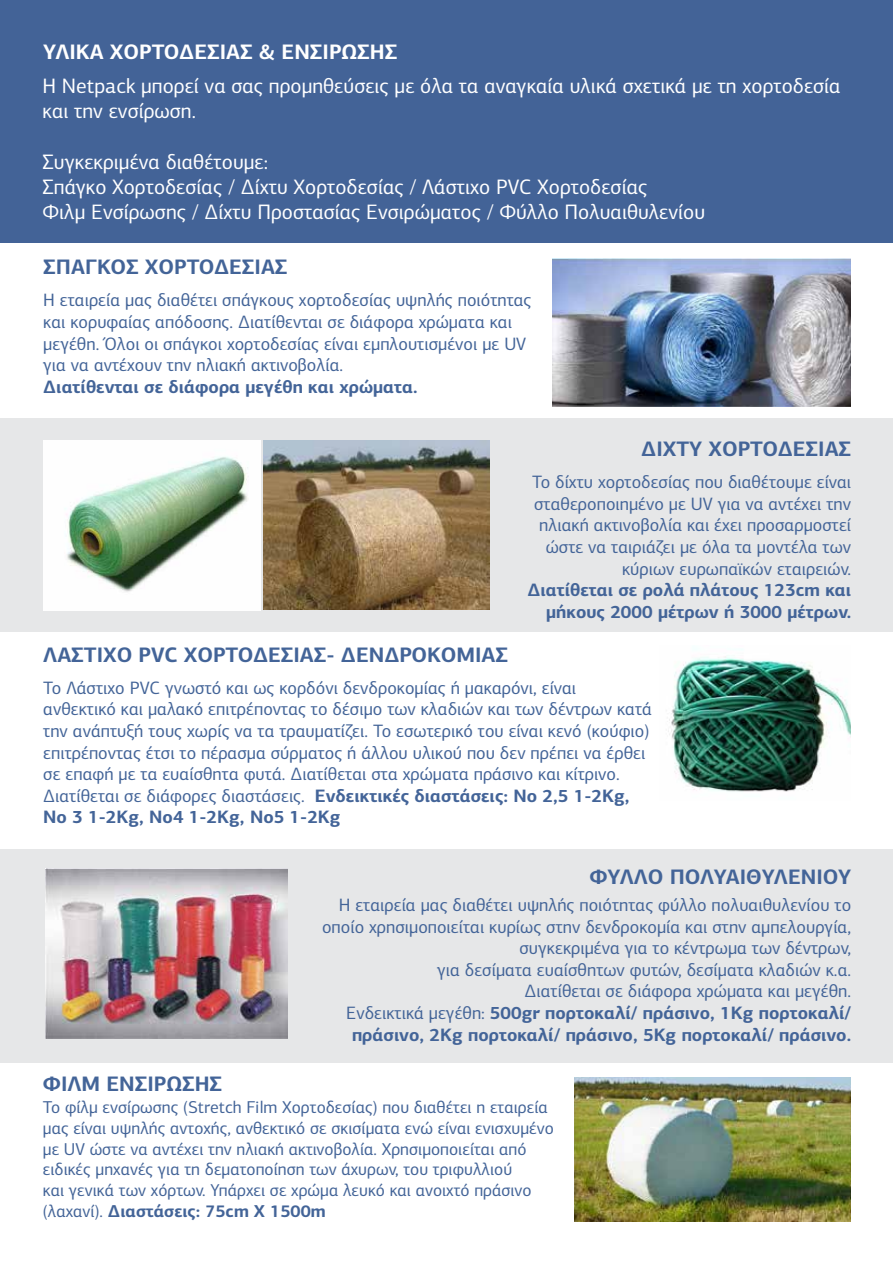
<style>
.page{position:relative;width:893px;height:1263px;background:#fff}
.page>*{position:absolute;margin:0;border:0;box-sizing:border-box;transform-origin:0 0}
.t1{font:21px/25.2px "PF Centro Sans Pro";color:#fff}
.t2{font:700 21px "PF Centro Sans Pro";color:#436498}
.t3{font:700 21px "PF Centro Sans Pro";color:#fff}
.t4{font:18px/21.6px "PF Centro Sans Pro";color:#436498}
.t5{font:700 18px/21.6px "PF Centro Sans Pro";color:#436498;text-align:right}
.t6{font:17.25px/20.7px "PF Centro Sans Pro";color:#436498}
.s1{font-weight:700}
</style>
<div class="page">
<div style="left:0;top:0;width:893px;height:243px;background:#436397"></div>
<img style="left:553px;top:259px;width:297px;height:148px">
<img style="left:574px;top:1077px;width:276px;height:145px">
<div style="left:0;top:419px;width:893px;height:213px;background:#e6e7e8"></div>
<div style="left:0;top:849px;width:893px;height:213px;background:#e6e7e8"></div>
<img style="left:43px;top:440px;width:217px;height:170px">
<img style="left:46px;top:868px;width:241px;height:170px">
<img style="left:668px;top:649px;width:182px;height:143px">
<img style="left:264px;top:440px;width:225px;height:169px">
<p class="t3" style="left:43px;top:38px;width:356px">ΥΛΙΚΑ ΧΟΡΤΟΔΕΣΙΑΣ &amp; ΕΝΣΙΡΩΣΗΣ</p>
<p class="t1" style="left:43px;top:73px;width:800px">Η Netpack μπορεί να σας προμηθεύσεις με όλα τα αναγκαία υλικά σχετικά με τη χορτοδεσία και την ενσίρωση.</p>
<p class="t1" style="left:43px;top:149px;width:664px">Συγκεκριμένα διαθέτουμε:<br>Σπάγκο Χορτοδεσίας / Δίχτυ Χορτοδεσίας / Λάστιχο PVC Χορτοδεσίας<br>Φιλμ Ενσίρωσης / Δίχτυ Προστασίας Ενσιρώματος / Φύλλο Πολυαιθυλενίου</p>
<p class="t2" style="left:43px;top:254px;width:246px">ΣΠΑΓΚΟΣ ΧΟΡΤΟΔΕΣΙΑΣ</p>
<p class="t4" style="left:43px;top:289px;width:490px">Η εταιρεία μας διαθέτει σπάγκους χορτοδεσίας υψηλής ποιότητας και κορυφαίας απόδοσης. Διατίθενται σε διάφορα χρώματα και μεγέθη. Όλοι οι σπάγκοι χορτοδεσίας είναι εμπλουτισμένοι με UV για να αντέχουν την ηλιακή ακτινοβολία.</p>
<p class="t5" style="left:43px;top:376px;width:376px">Διατίθενται σε διάφορα μεγέθη και χρώματα.</p>
<p class="t2" style="left:641px;top:436px;width:211px">ΔΙΧΤΥ ΧΟΡΤΟΔΕΣΙΑΣ</p>
<p class="t2" style="left:43px;top:641px;width:466px">ΛΑΣΤΙΧΟ PVC ΧΟΡΤΟΔΕΣΙΑΣ- ΔΕΝΔΡΟΚΟΜΙΑΣ</p>
<p class="t4" style="left:532px;top:471px;width:321px;text-align:right">Το δίχτυ χορτοδεσίας που διαθέτουμε είναι σταθεροποιημένο με UV για να αντέχει την ηλιακή ακτινοβολία και έχει προσαρμοστεί ώστε να ταιριάζει με όλα τα μοντέλα των κύριων ευρωπαϊκών εταιρειών.</p>
<p class="t5" style="left:527px;top:579px;width:325px">Διατίθεται σε ρολά πλάτους 123cm και μήκους 2000 μέτρων ή 3000 μέτρων.</p>
<p class="t4" style="left:43px;top:677px;width:610px">Το Λάστιχο PVC γνωστό και ως κορδόνι δενδροκομίας ή μακαρόνι, είναι ανθεκτικό και μαλακό επιτρέποντας το δέσιμο των κλαδιών και των δέντρων κατά την ανάπτυξή τους χωρίς να τα τραυματίζει. Το εσωτερικό του είναι κενό (κούφιο) επιτρέποντας έτσι το πέρασμα σύρματος ή άλλου υλικού που δεν πρέπει να έρθει σε επαφή με τα ευαίσθητα φυτά. Διατίθεται στα χρώματα πράσινο και κίτρινο.<br>Διατίθεται σε διάφορες διαστάσεις. <span class="s1">Ενδεικτικές διαστάσεις: No 2,5 1-2Kg, No 3 1-2Kg, No4 1-2Kg, No5 1-2Kg</span></p>
<p class="t2" style="left:589px;top:864px;width:263px">ΦΥΛΛΟ ΠΟΛΥΑΙΘΥΛΕΝΙΟΥ</p>
<p class="t2" style="left:43px;top:1070px;width:181px">ΦΙΛΜ ΕΝΣΙΡΩΣΗΣ</p>
<p class="t4" style="left:322px;top:894px;width:531px;text-align:right">Η εταιρεία μας διαθέτει υψηλής ποιότητας φύλλο πολυαιθυλενίου το οποίο χρησιμοποιείται κυρίως στην δενδροκομία και στην αμπελουργία, συγκεκριμένα για το κέντρωμα των δέντρων,<br>για δεσίματα ευαίσθητων φυτών, δεσίματα κλαδιών κ.α.<br>Διατίθεται σε διάφορα χρώματα και μεγέθη.<br>Ενδεικτικά μεγέθη: <span class="s1">500gr πορτοκαλί/ πράσινο, 1Kg πορτοκαλί/ πράσινο, 2Kg πορτοκαλί/ πράσινο, 5Kg πορτοκαλί/ πράσινο.</span></p>
<p class="t6" style="left:43px;top:1097px;width:512px">Το φίλμ ενσίρωσης (Stretch Film Χορτοδεσίας) που διαθέτει η εταιρεία μας είναι υψηλής αντοχής, ανθεκτικό σε σκισίματα ενώ είναι ενισχυμένο με UV ώστε να αντέχει την ηλιακή ακτινοβολία. Χρησιμοποιείται από ειδικές μηχανές για τη δεματοποίηση των άχυρων, του τριφυλλιού<br>και γενικά των χόρτων. Υπάρχει σε χρώμα λευκό και ανοιχτό πράσινο (λαχανί). <span class="s1">Διαστάσεις: 75cm X 1500m</span></p>
</div>
